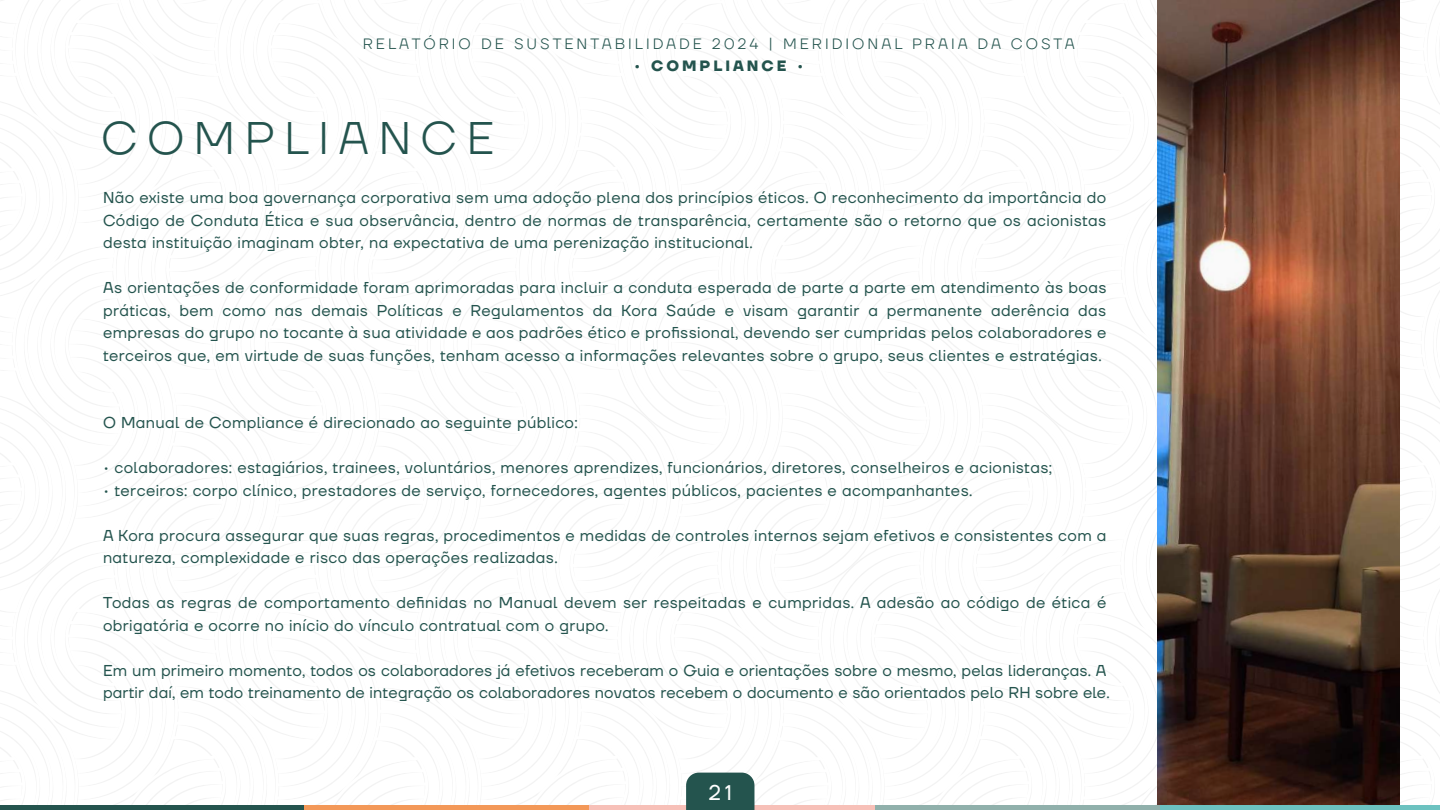
<style>
.page{position:relative;width:1440px;height:810px;background:#fff}
.page>*{position:absolute;margin:0;border:0;box-sizing:border-box;transform-origin:0 0}
.t1{font:300 45.75px "TT Firs Neue";letter-spacing:.2em;color:#24544e}
.t2{font:21.23px "TT Firs Neue";color:#fff}
.t3{font:15.75px/22.5px "TT Firs Neue";letter-spacing:.025em;color:#24544e}
.t4{font:300 15px "TT Firs Neue";letter-spacing:.2em;color:#24544e}
.t5{font:700 15px "TT Firs Neue";letter-spacing:.2em;color:#24544e}
</style>
<div class="page">
<img style="left:1157px;top:0;width:242px;height:805px">
<div style="left:0;top:805px;width:304px;height:5px;background:#24544e"></div>
<div style="left:304px;top:805px;width:285px;height:5px;background:#f39858"></div>
<div style="left:589px;top:805px;width:286px;height:5px;background:#f7c0b8"></div>
<div style="left:875px;top:805px;width:285px;height:5px;background:#90b0ab"></div>
<div style="left:1160px;top:805px;width:280px;height:5px;background:#6cc2c0"></div>
<div style="left:686px;top:773px;width:68px;height:37px;background:#24544e"></div>
<p class="t4" style="left:363px;top:33px;width:714px">RELATÓRIO DE SUSTENTABILIDADE 2024 | MERIDIONAL PRAIA DA COSTA</p>
<p class="t5" style="left:634px;top:56px;width:171px">• COMPLIANCE •</p>
<h1 class="t1" style="left:101px;top:107px;width:394px">COMPLIANCE</h1>
<p class="t3" style="left:103px;top:186px;width:1005px;text-align:justify">Não existe uma boa governança corporativa sem uma adoção plena dos princípios éticos. O reconhecimento da importância do Código de Conduta Ética e sua observância, dentro de normas de transparência, certamente são o retorno que os acionistas desta instituição imaginam obter, na expectativa de uma perenização institucional.</p>
<p class="t3" style="left:103px;top:276px;width:1005px;text-align:justify">As orientações de conformidade foram aprimoradas para incluir a conduta esperada de parte a parte em atendimento às boas práticas, bem como nas demais Políticas e Regulamentos da Kora Saúde e visam garantir a permanente aderência das empresas do grupo no tocante à sua atividade e aos padrões ético e profissional, devendo ser cumpridas pelos colaboradores e terceiros que, em virtude de suas funções, tenham acesso a informações relevantes sobre o grupo, seus clientes e estratégias.</p>
<p class="t3" style="left:103px;top:411px;width:476px">O Manual de Compliance é direcionado ao seguinte público:</p>
<p class="t3" style="left:103px;top:456px;width:951px">• colaboradores: estagiários, trainees, voluntários, menores aprendizes, funcionários, diretores, conselheiros e acionistas;</p>
<p class="t3" style="left:103px;top:479px;width:871px">• terceiros: corpo clínico, prestadores de serviço, fornecedores, agentes públicos, pacientes e acompanhantes.</p>
<p class="t3" style="left:103px;top:524px;width:1005px">A Kora procura assegurar que suas regras, procedimentos e medidas de controles internos sejam efetivos e consistentes com a natureza, complexidade e risco das operações realizadas.</p>
<p class="t3" style="left:103px;top:591px;width:1005px">Todas as regras de comportamento definidas no Manual devem ser respeitadas e cumpridas. A adesão ao código de ética é obrigatória e ocorre no início do vínculo contratual com o grupo.</p>
<p class="t3" style="left:103px;top:659px;width:1008px">Em um primeiro momento, todos os colaboradores já efetivos receberam o Guia e orientações sobre o mesmo, pelas lideranças. A partir daí, em todo treinamento de integração os colaboradores novatos recebem o documento e são orientados pelo RH sobre ele.</p>
<h2 class="t2" style="left:709px;top:778px;width:25px">21</h2>
</div>
